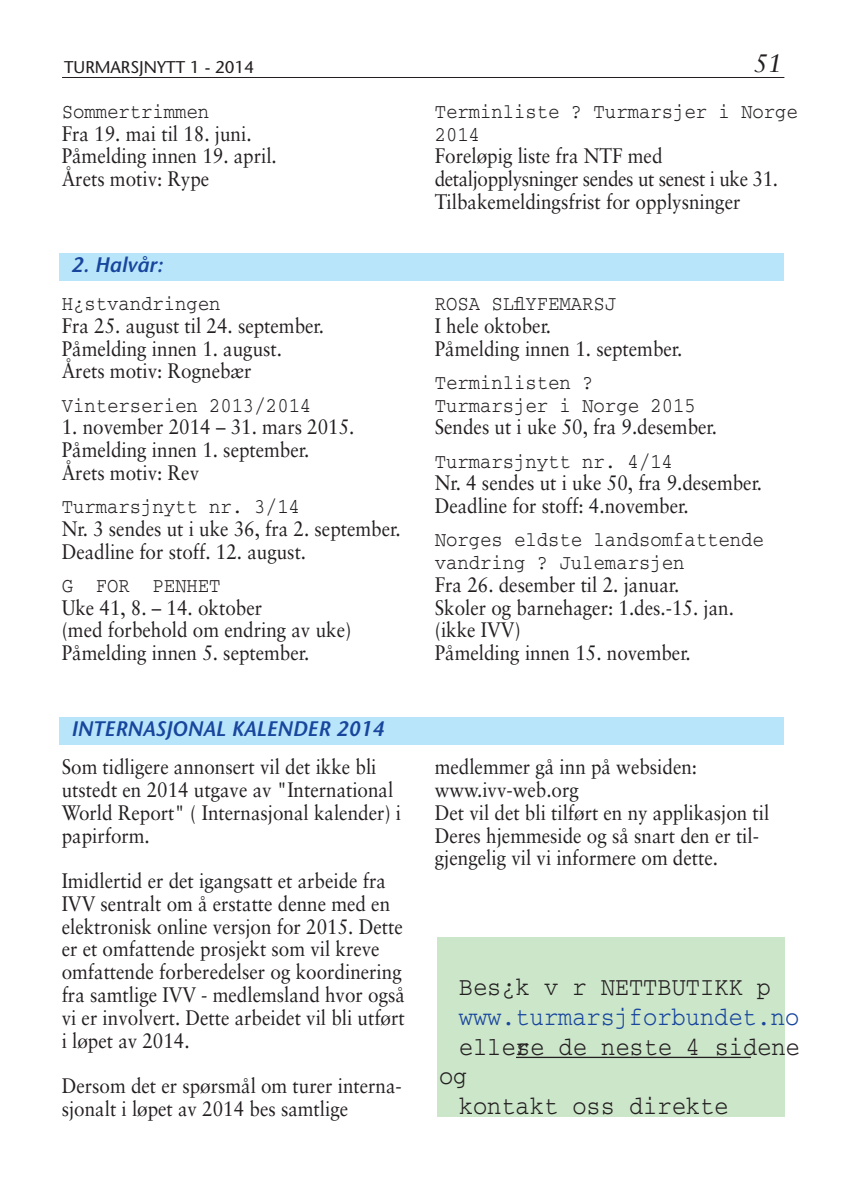
<style>
.page{position:relative;width:844px;height:1191px;background:#fff}
.page>*{position:absolute;margin:0;border:0;box-sizing:border-box;transform-origin:0 0}
.t1{font:26.25px "Courier";color:#231f20;scale:.9 1}
.t2{font:26.25px "Courier";color:#18469d;scale:.9 1}
.t3{font:italic 25.55px "Sabon";color:#231f20}
.t4{font:21px/22.8px "Sabon";color:#231f20;scale:.9 1}
.t5{font:21px/22.8px "Courier";color:#231f20;scale:.9 1}
.t6{font:italic 600 21px "Stone Sans";color:#18469d}
.t7{font:16.97px "Stone Sans";color:#231f20}
</style>
<div class="page">
<div style="left:60px;top:253px;width:724px;height:28px;background:#b9e5fa"></div>
<div style="left:60px;top:717px;width:724px;height:27px;background:#b9e5fa"></div>
<hr style="left:62px;top:77px;width:722px;height:1px;background:#231f20">
<div style="left:437px;top:937px;width:347px;height:179px;background:#cce6ca"></div>
<hr style="left:516px;top:1056px;width:234px;height:2px;background:#231f20">
<p class="t7" style="left:64px;top:60px;width:191px">TURMARSJNYTT 1 - 2014</p>
<p class="t3" style="left:753px;top:52px;width:30px">51</p>
<p class="t5" style="left:62px;top:101px;width:165px">Sommertrimmen</p>
<p class="t4" style="left:62px;top:124px;width:240px">Fra 19. mai til 18. juni.<br>Påmelding innen 19. april.<br>Årets motiv: Rype</p>
<p class="t6" style="left:71px;top:257px;width:93px">2. Halvår:</p>
<p class="t5" style="left:62px;top:293px;width:178px">H¿stvandringen</p>
<p class="t4" style="left:62px;top:316px;width:293px">Fra 25. august til 24. september.<br>Påmelding innen 1. august.<br>Årets motiv: Rognebær</p>
<p class="t5" style="left:62px;top:395px;width:279px">Vinterserien 2013/2014</p>
<p class="t4" style="left:62px;top:417px;width:327px">1. november 2014 – 31. mars 2015.<br>Påmelding innen 1. september.<br>Årets motiv: Rev</p>
<p class="t5" style="left:62px;top:496px;width:266px">Turmarsjnytt nr. 3/14</p>
<p class="t4" style="left:62px;top:519px;width:378px">Nr. 3 sendes ut i uke 36, fra 2. september.<br>Deadline for stoff. 12. august.</p>
<p class="t5" style="left:62px;top:575px;width:178px">G FOR PENHET</p>
<p class="t4" style="left:62px;top:597px;width:323px">Uke 41, 8. – 14. oktober<br>(med forbehold om endring av uke)<br>Påmelding innen 5. september.</p>
<p class="t6" style="left:71px;top:720px;width:314px">INTERNASJONAL KALENDER 2014</p>
<p class="t4" style="left:62px;top:757px;width:378px">Som tidligere annonsert vil det ikke bli utstedt en 2014 utgave av "International World Report" ( Internasjonal kalender) i papirform.</p>
<p class="t4" style="left:62px;top:871px;width:383px">Imidlertid er det igangsatt et arbeide fra IVV sentralt om å erstatte denne med en elektronisk online versjon for 2015. Dette er et omfattende prosjekt som vil kreve omfattende forberedelser og koordinering fra samtlige IVV - medlemsland hvor også vi er involvert. Dette arbeidet vil bli utført i løpet av 2014.</p>
<p class="t4" style="left:62px;top:1076px;width:379px">Dersom det er spørsmål om turer interna&shy;sjonalt i løpet av 2014 bes samtlige</p>
<p class="t5" style="left:434px;top:101px;width:405px">Terminliste ? Turmarsjer i Norge<br>2014</p>
<p class="t4" style="left:434px;top:146px;width:383px">Foreløpig liste fra NTF med detaljopplysninger sendes ut senest i uke 31.<br>Tilbakemeldingsfrist for opplysninger</p>
<p class="t5" style="left:434px;top:293px;width:203px">ROSA SLflYFEMARSJ</p>
<p class="t4" style="left:434px;top:316px;width:277px">I hele oktober.<br>Påmelding innen 1. september.</p>
<p class="t5" style="left:434px;top:372px;width:291px">Terminlisten ?<br>Turmarsjer i Norge 2015</p>
<p class="t4" style="left:434px;top:417px;width:315px">Sendes ut i uke 50, fra 9.desember.</p>
<p class="t5" style="left:434px;top:451px;width:266px">Turmarsjnytt nr. 4/14</p>
<p class="t4" style="left:434px;top:473px;width:365px">Nr. 4 sendes ut i uke 50, fra 9.desember.<br>Deadline for stoff: 4.november.</p>
<p class="t5" style="left:434px;top:530px;width:367px">Norges eldste landsomfattende vandring ? Julemarsjen</p>
<p class="t4" style="left:434px;top:575px;width:334px">Fra 26. desember til 2. januar.<br>Skoler og barnehager: 1.des.-15. jan. (ikke IVV)<br>Påmelding innen 15. november.</p>
<p class="t4" style="left:434px;top:757px;width:373px">medlemmer gå inn på websiden: www.ivv-web.org<br>Det vil det bli tilført en ny applikasjon til Deres hjemmeside og så snart den er til&shy;gjengelig vil vi informere om dette.</p>
<p class="t1" style="left:459px;top:978px;width:348px">Bes¿k v r NETTBUTIKK p</p>
<p class="t2" style="left:459px;top:1008px;width:380px">www.turmarsjforbundet.no</p>
<p class="t1" style="left:459px;top:1038px;width:380px">eller se de neste 4 sidene</p>
<p class="t1" style="left:439px;top:1067px;width:33px">og</p>
<p class="t1" style="left:459px;top:1097px;width:301px">kontakt oss direkte</p>
</div>
